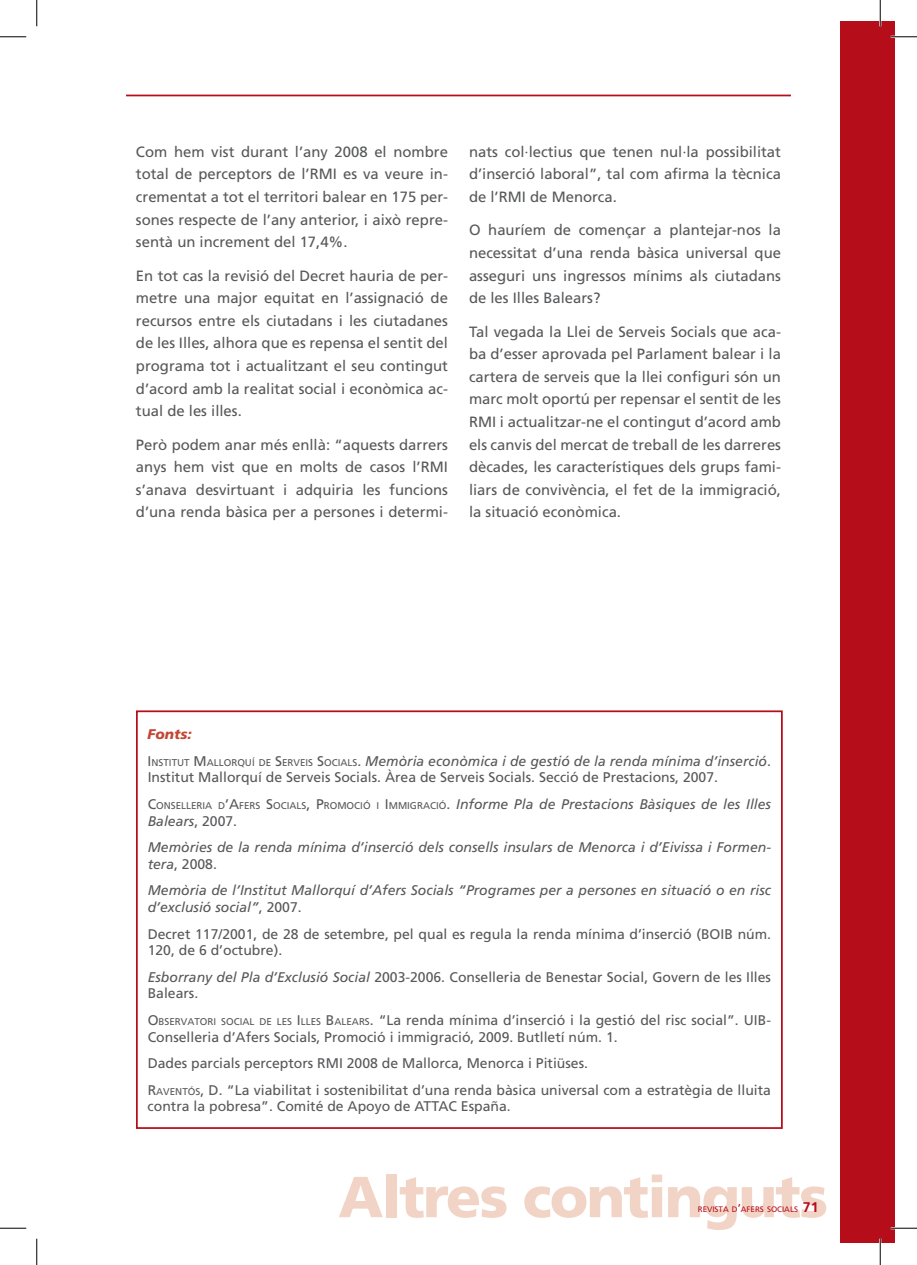
<style>
.page{position:relative;width:917px;height:1265px;background:#fff}
.page>*{position:absolute;margin:0;border:0;box-sizing:border-box;transform-origin:0 0}
.t1{font:900 57.75px "Frutiger LT Std";letter-spacing:-.03em;color:#f2d4c7}
.t2{font:14.88px/22.6px "Frutiger LT Std";color:#57585a;text-align:justify}
.t3{font:14px/26.6px "Frutiger LT Std";color:#57585a}
.t4{font:italic 14px/26.6px "Frutiger LT Std";color:#57585a}
.t5{font:8.05px "Frutiger LT Std";color:#b50e1a}
.s1{font-weight:900;color:#c24735}
.s2{font-style:normal}
.s3{font-style:normal;font-size:9.8px}
.s4{font-style:inherit}
.s5{font-size:9.8px}
.s6{font-style:italic}
.s7{font-size:11.38px}
.s8{font-weight:700;font-size:14px}
</style>
<div class="page">
<hr style="left:126px;top:95px;width:665px;height:1px;background:#b50e1a">
<div style="left:840px;top:22px;width:55px;height:1220px;background:#b50e1a"></div>
<div style="left:136px;top:710px;width:647px;height:418px;border:2px solid #b50e1a"></div>
<hr style="left:891px;top:36px;width:26px;height:2px;background:#fff">
<hr style="left:891px;top:1226px;width:26px;height:2px;background:#fff">
<hr style="left:879px;top:0;width:2px;height:26px;background:#fff">
<hr style="left:879px;top:1238px;width:2px;height:26px;background:#fff">
<svg style="left:0;top:36px;width:26px;height:1px"></svg>
<svg style="left:891px;top:36px;width:26px;height:1px"></svg>
<svg style="left:0;top:1227px;width:26px;height:1px"></svg>
<svg style="left:891px;top:1227px;width:26px;height:1px"></svg>
<svg style="left:36px;top:0;width:1px;height:26px"></svg>
<svg style="left:36px;top:1238px;width:1px;height:26px"></svg>
<svg style="left:880px;top:0;width:1px;height:26px"></svg>
<svg style="left:880px;top:1238px;width:1px;height:26px"></svg>
<p class="t2" style="left:136px;top:140px;width:313px">Com hem vist durant l’any 2008 el nombre total de perceptors de l’RMI es va veure in&shy;crementat a tot el territori balear en 175 per&shy;sones respecte de l’any anterior, i això repre&shy;sentà un increment del 17,4%.</p>
<p class="t2" style="left:136px;top:264px;width:313px">En tot cas la revisió del Decret hauria de per&shy;metre una major equitat en l’assignació de recursos entre els ciutadans i les ciutadanes de les Illes, alhora que es repensa el sentit del programa tot i actualitzant el seu contingut d’acord amb la realitat social i econòmica ac&shy;tual de les illes.</p>
<p class="t2" style="left:136px;top:433px;width:313px">Però podem anar més enllà: “aquests darrers anys hem vist que en molts de casos l’RMI s’anava desvirtuant i adquiria les funcions d’una renda bàsica per a persones i determi-</p>
<p class="t2" style="left:469px;top:140px;width:313px">nats col·lectius que tenen nul·la possibilitat d’inserció laboral”, tal com afirma la tècnica de l’RMI de Menorca.</p>
<p class="t2" style="left:469px;top:219px;width:313px">O hauríem de començar a plantejar-nos la necessitat d’una renda bàsica universal que asseguri uns ingressos mínims als ciutadans de les Illes Balears?</p>
<p class="t2" style="left:469px;top:320px;width:313px">Tal vegada la Llei de Serveis Socials que aca&shy;ba d’esser aprovada pel Parlament balear i la cartera de serveis que la llei configuri són un marc molt oportú per repensar el sentit de les RMI i actualitzar-ne el contingut d’acord amb els canvis del mercat de treball de les darreres dècades, les característiques dels grups fami&shy;liars de convivència, el fet de la immigració, la situació econòmica.</p>
<p class="t4" style="left:148px;top:721px;width:625px"><span class="s1">Fonts:<br></span><span class="s2">I</span> <span class="s3">NSTITUT</span> <span class="s2">M</span> <span class="s3">ALLORQUÍ DE</span> <span class="s2">S</span><span class="s3">ERVEIS</span> <span class="s2">S</span><span class="s3">OCIALS</span><span class="s2">.</span> Memòria econòmica i de gestió de la renda mínima d’inserció<span class="s2">.</span></p>
<p class="t3" style="left:148px;top:764px;width:625px">Institut Mallorquí de Serveis Socials. Àrea de Serveis Socials. Secció de Prestacions, 2007.<br><span class="s4">C</span><span class="s5">ONSELLERIA D</span><span class="s4">’A</span><span class="s5">FERS</span> <span class="s4">S</span><span class="s5">OCIALS</span><span class="s4">, P</span><span class="s5">ROMOCIÓ I</span> <span class="s4">I</span> <span class="s5">MMIGRACIÓ</span>. <span class="s6">Informe Pla de Prestacions Bàsiques de les Illes</span></p>
<p class="t4" style="left:148px;top:807px;width:625px">Balears<span class="s2">, 2007.<br></span>Memòries de la renda mínima d’inserció dels consells insulars de Menorca i d’Eivissa i Formen-</p>
<p class="t4" style="left:148px;top:850px;width:625px">tera<span class="s2">, 2008.<br></span>Memòria de l’Institut Mallorquí d’Afers Socials “Programes per a persones en situació o en risc</p>
<p class="t3" style="left:148px;top:893px;width:625px"><span class="s6">d’exclusió social”</span>, 2007.<br>Decret 117/2001, de 28 de setembre, pel qual es regula la renda mínima d’inserció (BOIB núm.</p>
<p class="t3" style="left:148px;top:936px;width:625px">120, de 6 d’octubre).<br><span class="s6">Esborrany del Pla d’Exclusió Social</span> 2003-2006. Conselleria de Benestar Social, Govern de les Illes</p>
<p class="t3" style="left:148px;top:980px;width:625px">Balears.<br><span class="s4">O</span><span class="s5">BSERVATORI SOCIAL DE LES</span> <span class="s4">I</span> <span class="s5">LLES</span> <span class="s4">B</span><span class="s5">ALEARS</span>. “La renda mínima d’inserció i la gestió del risc social”. UIB-</p>
<p class="t3" style="left:148px;top:1023px;width:625px">Conselleria d’Afers Socials, Promoció i immigració, 2009. Butlletí núm. 1.<br>Dades parcials perceptors RMI 2008 de Mallorca, Menorca i Pitiüses.<br><span class="s4">R</span><span class="s5">AVENTÓS</span>, D. “La viabilitat i sostenibilitat d’una renda bàsica universal com a estratègia de lluita</p>
<p class="t3" style="left:148px;top:1092px;width:365px">contra la pobresa”. Comité de Apoyo de ATTAC España.</p>
<h1 class="t1" style="left:338px;top:1161px;width:491px">Altres continguts</h1>
<p class="t5" style="left:698px;top:1203px;width:122px">REVISTA D<span class="s7">’</span>AFERS SOCIALS <span class="s8">71</span></p>
</div>
